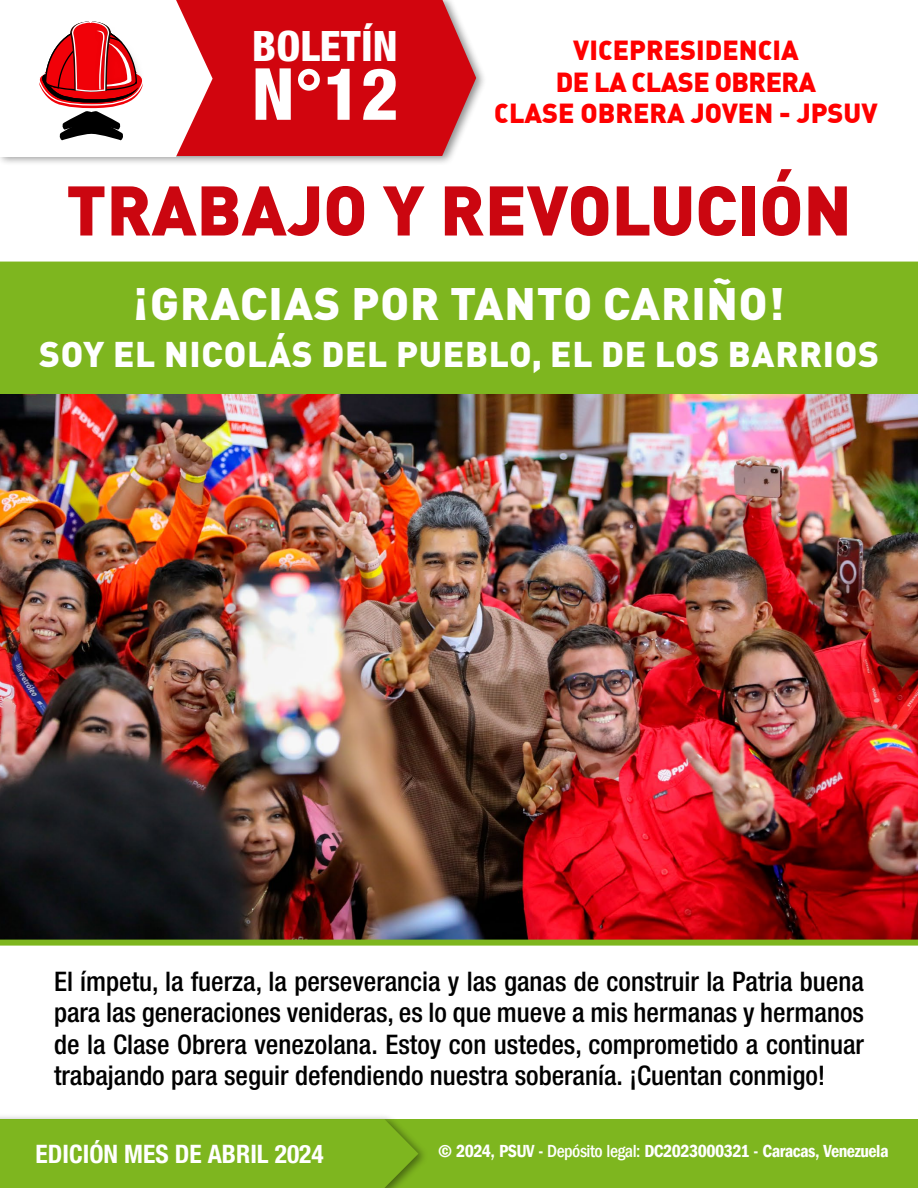
<style>
.page{position:relative;width:918px;height:1188px;background:#fff}
.page>*{position:absolute;margin:0;border:0;box-sizing:border-box;transform-origin:0 0}
.t1{font:800 condensed 72px "Helvetica Neue LT Std";color:#fff}
.t2{font:900 69px "DIN Pro";color:#cb0610}
.t3{font:900 44.85px "DIN Pro";letter-spacing:.02em;color:#fff}
.t4{font:800 condensed 42px "Helvetica Neue LT Std";color:#fff}
.t5{font:900 35.25px "DIN Pro";letter-spacing:.02em;color:#fff}
.t6{font:500 condensed 27px/31.5px "Helvetica Neue LT Std";color:#000;text-align:justify}
.t7{font:27px/31.5px "DIN Black Alternate";color:#f00;text-align:center}
.t8{font:700 condensed 25.5px "Helvetica Neue LT Std";color:#fff}
.t9{font:600 condensed 18px "Franklin Gothic";letter-spacing:-.03em;color:#fff}
.s1{font-weight:500}
</style>
<div class="page">
<img style="left:0;top:394px;width:918px;height:546px">
<div style="left:0;top:262px;width:918px;height:6px;background:#7eb61f"></div>
<div style="left:0;top:940px;width:918px;height:6px;background:#7eb61f"></div>
<div style="left:0;top:267px;width:918px;height:127px;background:#7eb61f"></div>
<div style="left:0;top:0;width:487px;height:167px;background:#000;opacity:.45"></div>
<div style="left:213px;top:0;width:263px;height:156px;background:#d1050e"></div>
<div style="left:0;top:1119px;width:918px;height:69px;background:#7eb61f"></div>
<div style="left:0;top:1113px;width:429px;height:75px;background:#000;opacity:.45"></div>
<svg style="left:0;top:1119px;width:418px;height:69px"></svg>
<svg style="left:0;top:0;width:213px;height:157px"></svg>
<h3 class="t4" style="left:252px;top:20px;width:147px">BOLETÍN</h3>
<h1 class="t1" style="left:252px;top:50px;width:148px">N°12</h1>
<p class="t7" style="left:494px;top:33px;width:385px">VICEPRESIDENCIA<br>DE LA CLASE OBRERA<br>CLASE OBRERA JOVEN - JPSUV</p>
<h2 class="t2" style="left:66px;top:151px;width:787px">TRABAJO Y REVOLUCIÓN</h2>
<h3 class="t3" style="left:133px;top:265px;width:653px">¡GRACIAS POR TANTO CARIÑO!</h3>
<h3 class="t5" style="left:39px;top:324px;width:841px">SOY EL NICOLÁS DEL PUEBLO, EL DE LOS BARRIOS</h3>
<p class="t6" style="left:54px;top:965px;width:812px">El ímpetu, la fuerza, la perseverancia y las ganas de construir la Patria buena para las generaciones venideras, es lo que mueve a mis hermanas y hermanos de la Clase Obrera venezolana. Estoy con ustedes, comprometido a continuar trabajando para seguir defendiendo nuestra soberanía. ¡Cuentan conmigo!</p>
<p class="t8" style="left:36px;top:1138px;width:290px">EDICIÓN MES DE ABRIL 2024</p>
<p class="t9" style="left:438px;top:1139px;width:452px">© 2024, PSUV - <span class="s1">Depósito legal:</span> DC2023000321 - Caracas, Venezuela</p>
</div>
